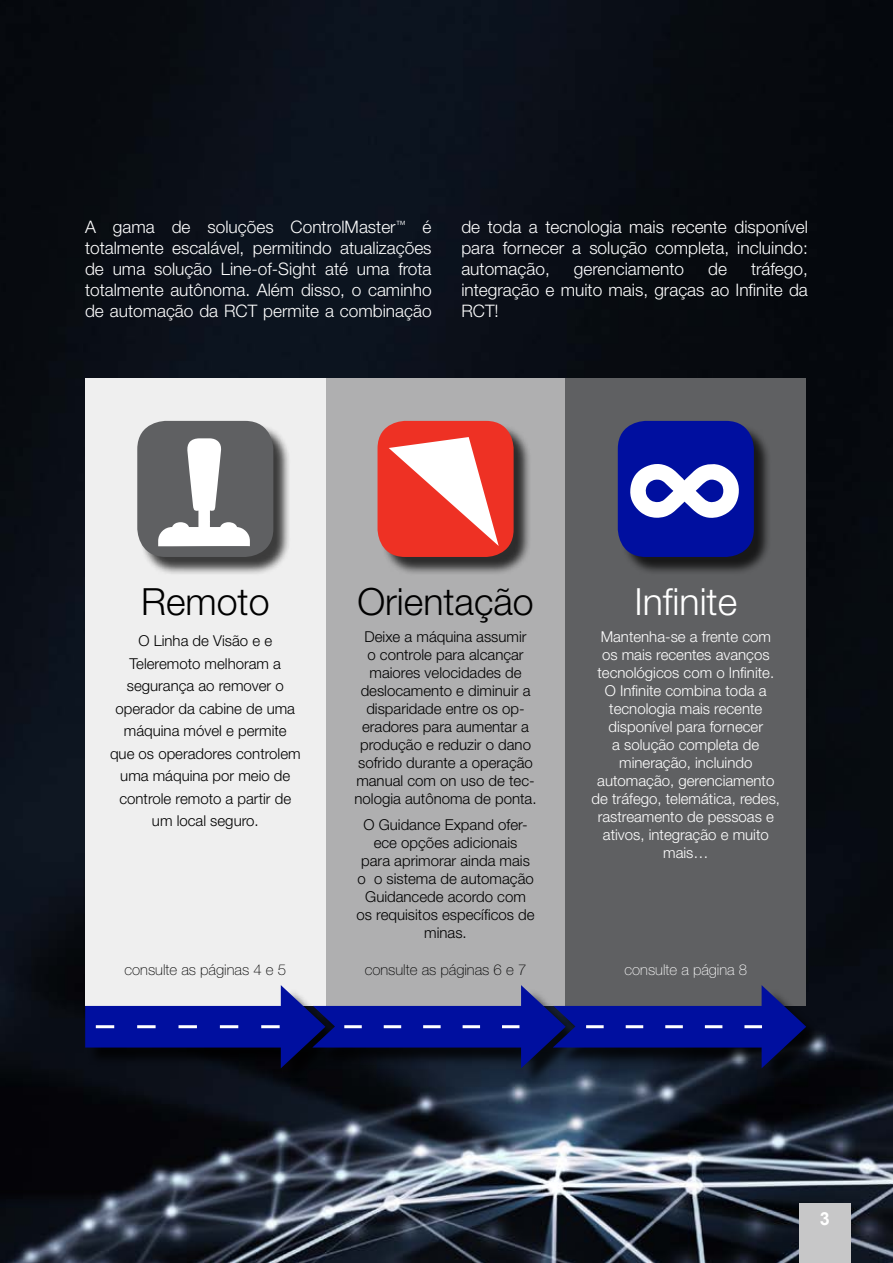
<style>
.page{position:relative;width:893px;height:1263px;background:#fff}
.page>*{position:absolute;margin:0;border:0;box-sizing:border-box;transform-origin:0 0}
.t1{font:300 37.5px "Helvetica Neue LT Std";color:#000}
.t2{font:300 37.5px "Helvetica Neue LT Std";color:#fff}
.t3{font:700 18px "Arial";color:#fff}
.t4{font:300 17.25px/20.9px "Helvetica Neue LT Std";color:#fff;text-align:justify}
.t5{font:300 15px/18px "Helvetica Neue LT Std";color:#000;text-align:center}
.t6{font:300 15px/18px "Helvetica Neue LT Std";color:#fff;text-align:center}
.t7{font:100 15px "Helvetica Neue LT Std";color:#000}
.t8{font:100 15px "Helvetica Neue LT Std";color:#fff}
</style>
<div class="page">
<img style="left:0;top:0;width:893px;height:1263px">
<div style="left:325px;top:378px;width:241px;height:628px;background:#afafb0"></div>
<div style="left:566px;top:378px;width:240px;height:628px;background:#5f6062"></div>
<div style="left:85px;top:378px;width:240px;height:628px;background:#efefef"></div>
<div style="left:140px;top:423px;width:152px;height:152px;background:#000;opacity:.75"></div>
<div style="left:137px;top:421px;width:136px;height:136px;background:#5f6062;border-radius:28px"></div>
<div style="left:380px;top:423px;width:152px;height:152px;background:#000;opacity:.75"></div>
<div style="left:378px;top:421px;width:136px;height:136px;background:#ee3124;border-radius:28px"></div>
<div style="left:620px;top:423px;width:152px;height:152px;background:#000;opacity:.75"></div>
<div style="left:618px;top:421px;width:136px;height:136px;background:#000f9f;border-radius:28px"></div>
<div style="left:87px;top:989px;width:737px;height:96px;background:#000;opacity:.75"></div>
<svg style="left:85px;top:985px;width:721px;height:83px;fill:#010f9f"></svg>
<svg style="left:96px;top:1025px;width:184px;height:3px"></svg>
<svg style="left:344px;top:1025px;width:175px;height:3px"></svg>
<svg style="left:586px;top:1025px;width:176px;height:3px"></svg>
<div style="left:799px;top:1203px;width:51px;height:60px;background:#c7c7c8"></div>
<p class="t4" style="left:85px;top:216px;width:348px">A gama de soluções ControlMaster<sup>™</sup> é totalmente escalável, permitindo atualizações de uma solução Line-of-Sight até uma frota totalmente autônoma. Além disso, o caminho de automação da RCT permite a combinação</p>
<p class="t4" style="left:461px;top:216px;width:348px">de toda a tecnologia mais recente disponível para fornecer a solução completa, incluindo: automação,</p>
<p class="t4" style="left:461px;top:258px;width:348px;text-indent:290px">tráfego, integração e muito mais, graças ao Infinite da RCT!</p>
<p class="t4" style="left:574px;top:258px;width:112px">gerenciamento</p>
<p class="t4" style="left:708px;top:258px;width:20px">de</p>
<h1 class="t1" style="left:141px;top:579px;width:130px">Remoto</h1>
<p class="t5" style="left:110px;top:629px;width:192px;line-height:22.5px">O Linha de Visão e e<br>Teleremoto melhoram a segurança ao remover o operador da cabine de uma máquina móvel e permite que os operadores controlem uma máquina por meio de controle remoto a partir de um local seguro.</p>
<h1 class="t1" style="left:357px;top:579px;width:178px">Orientação</h1>
<p class="t5" style="left:355px;top:627px;width:184px">Deixe a máquina assumir<br>o controle para alcançar maiores velocidades de deslocamento e diminuir a disparidade entre os op&shy;eradores para aumentar a produção e reduzir o dano sofrido durante a operação manual com on uso de tec&shy;nologia autônoma de ponta.</p>
<p class="t5" style="left:356px;top:815px;width:180px">O Guidance Expand ofer&shy;ece opções adicionais<br>para aprimorar ainda mais o o sistema de automação<br>Guidancede acordo com os requisitos específicos de minas.</p>
<h1 class="t2" style="left:634px;top:579px;width:104px">Infinite</h1>
<p class="t6" style="left:592px;top:627px;width:190px">Mantenha-se a frente com os mais recentes avanços tecnológicos com o Infinite.<br>O Infinite combina toda a tecnologia mais recente disponível para fornecer<br>a solução completa de mineração, incluindo automação, gerenciamento de tráfego, telemática, redes, rastreamento de pessoas e ativos, integração e muito mais…</p>
<p class="t7" style="left:124px;top:961px;width:163px">consulte as páginas 4 e 5</p>
<p class="t7" style="left:365px;top:961px;width:163px">consulte as páginas 6 e 7</p>
<p class="t8" style="left:624px;top:961px;width:124px">consulte a página 8</p>
<p class="t3" style="left:820px;top:1206px;width:12px">3</p>
</div>
